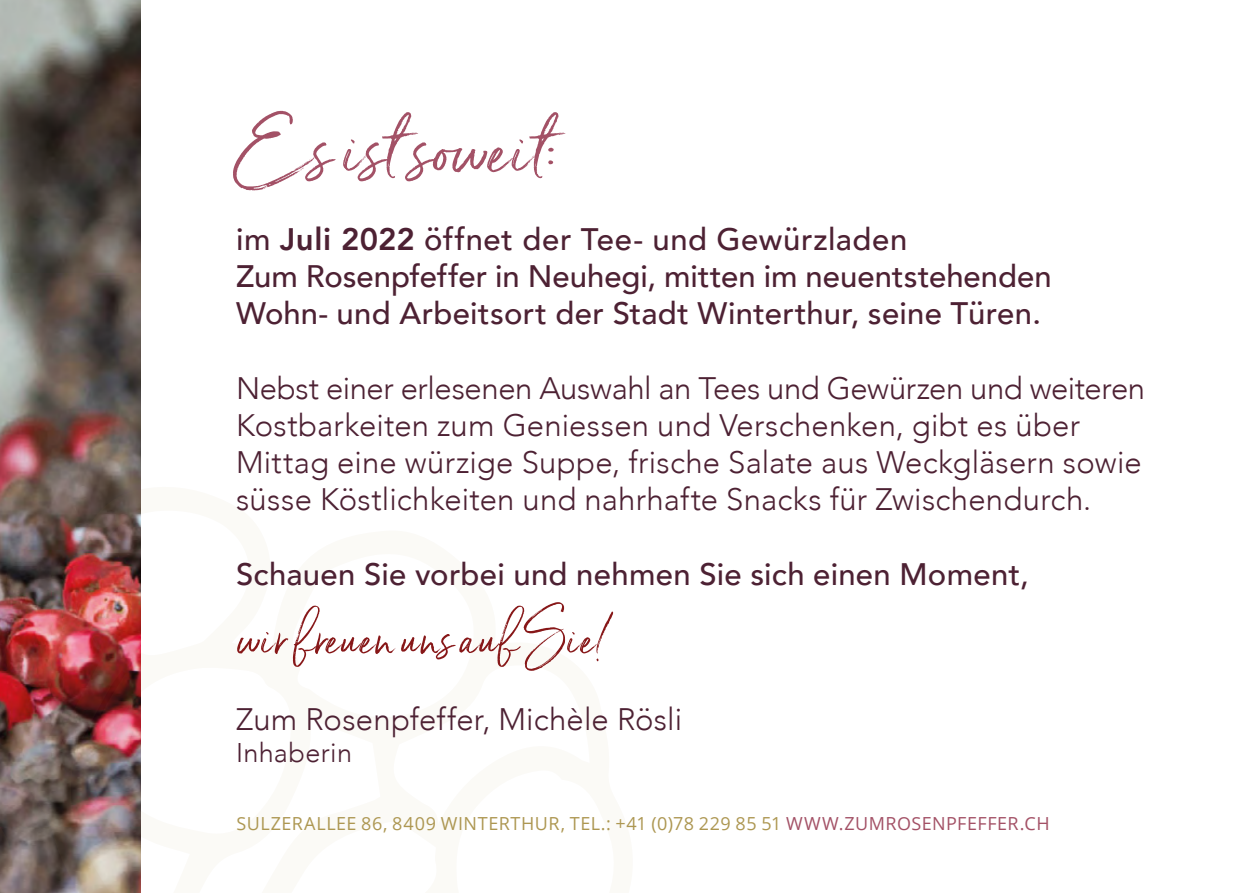
<style>
.page{position:relative;width:1259px;height:893px;background:#fff}
.page>*{position:absolute;margin:0;border:0;box-sizing:border-box;transform-origin:0 0}
.t1{font:89.7px "Serendipity One";letter-spacing:.015em;color:#a35166}
.t2{font:58.5px "Serendipity One";letter-spacing:.015em;color:#871718}
.t3{font:300 31.2px/37.2px "Avenir";letter-spacing:.005em;color:#4d2133}
.t4{font:500 31.2px/37.2px "Avenir";letter-spacing:.01em;color:#4d2133}
.t5{font:300 27px "Avenir";letter-spacing:.015em;color:#4d2133}
.t6{font:18px "Open Sans";letter-spacing:.025em;color:#ad9752}
.s1{font-weight:800}
.s2{color:#a35166}
</style>
<div class="page">
<img style="left:0;top:0;width:140px;height:486px">
<img style="left:0;top:486px;width:141px;height:407px">
<h1 class="t1" style="left:236px;top:92px;width:327px">Es ist soweit:</h1>
<p class="t4" style="left:236px;top:218px;width:817px">im <span class="s1">Juli 2022</span> öffnet der Tee- und Gewürzladen<br>Zum Rosenpfeffer in Neuhegi, mitten im neuentstehenden<br>Wohn- und Arbeitsort der Stadt Winterthur, seine Türen.</p>
<p class="t3" style="left:236px;top:369px;width:910px">Nebst einer erlesenen Auswahl an Tees und Gewürzen und weiteren Kostbarkeiten zum Geniessen und Verschenken, gibt es über Mittag eine würzige Suppe, frische Salate aus Weckgläsern sowie süsse Köstlichkeiten und nahrhafte Snacks für Zwischendurch.</p>
<p class="t4" style="left:236px;top:554px;width:794px">Schauen Sie vorbei und nehmen Sie sich einen Moment,</p>
<h2 class="t2" style="left:236px;top:601px;width:371px">wir freuen uns auf Sie!</h2>
<p class="t3" style="left:236px;top:700px;width:447px">Zum Rosenpfeffer, Michèle Rösli</p>
<p class="t5" style="left:236px;top:737px;width:118px">Inhaberin</p>
<p class="t6" style="left:236px;top:811px;width:815px">SULZERALLEE 86, 8409 WINTERTHUR, TEL.: +41 (0)78 229 85 51 <span class="s2">WWW.ZUMROSENPFEFFER.CH</span></p>
</div>
